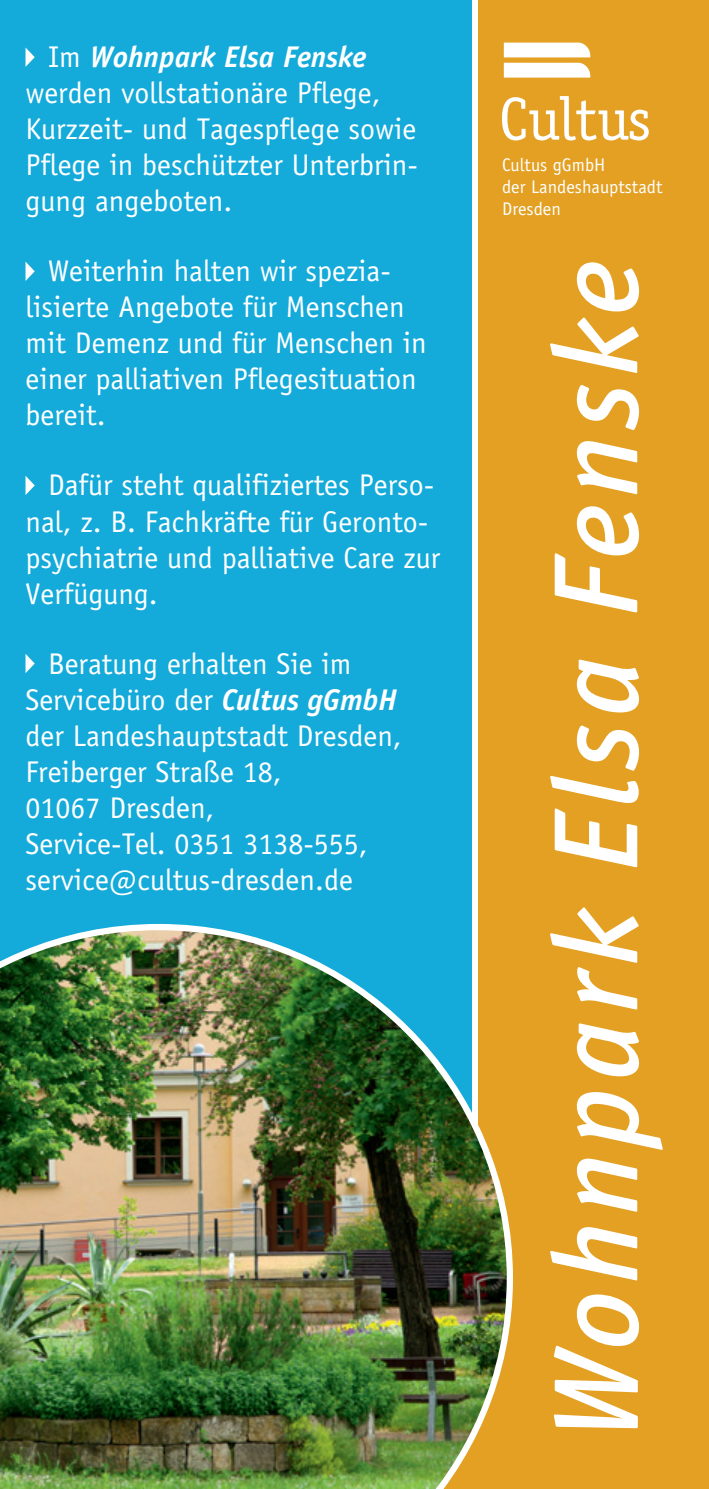
<style>
.page{position:relative;width:709px;height:1489px;background:#fff}
.page>*{position:absolute;margin:0;border:0;box-sizing:border-box;transform-origin:0 0}
.Fließtext{font:italic 500 120.25px "Officina Sans ITC";letter-spacing:.06em;color:#fff}
.Fließtext-2{font:30px/36px "Officina Sans";color:#fff}
.t1{font:18.25px "Officina Sans";color:#fff}
.s1{font-weight:700;font-style:italic}
</style>
<div class="page">
<div style="left:478px;top:0;width:231px;height:1488px;background:#e3a023"></div>
<div style="left:0;top:0;width:471px;height:1205px;background:#14aada"></div>
<svg style="left:26px;top:48px;width:9px;height:19px"></svg>
<svg style="left:26px;top:262px;width:9px;height:19px"></svg>
<svg style="left:26px;top:476px;width:9px;height:19px"></svg>
<svg style="left:26px;top:654px;width:9px;height:19px"></svg>
<img style="left:0;top:923px;width:513px;height:565px">
<svg style="left:502px;top:96px;width:146px;height:44px"></svg>
<svg style="left:504px;top:42px;width:86px;height:36px;background:#f9ecd4"></svg>
<p class="Fließtext-2" style="left:26px;top:39px;width:394px;text-indent:22px">Im <span class="s1">Wohnpark Elsa Fenske </span>werden vollstationäre Pflege,<br>Kurzzeit- und Tagespflege sowie<br>Pflege in beschützter Unterbrin&shy;gung angeboten.</p>
<p class="Fließtext-2" style="left:26px;top:253px;width:403px;text-indent:22px">Weiterhin halten wir spezia&shy;lisierte Angebote für Menschen mit Demenz und für Menschen in einer palliativen Pflegesituation bereit.</p>
<p class="Fließtext-2" style="left:26px;top:467px;width:416px;text-indent:22px">Dafür steht qualifiziertes Perso&shy;nal, z. B. Fachkräfte für Geronto&shy;psychiatrie und palliative Care zur<br>Verfügung.</p>
<p class="Fließtext-2" style="left:48px;top:645px;width:305px">Beratung erhalten Sie im</p>
<p class="Fließtext-2" style="left:26px;top:681px;width:373px">Servicebüro der <span class="s1">Cultus gGmbH</span></p>
<p class="Fließtext-2" style="left:26px;top:717px;width:378px">der Landeshauptstadt Dresden,</p>
<p class="Fließtext-2" style="left:26px;top:753px;width:258px">Freiberger Straße 18,</p>
<p class="Fließtext-2" style="left:26px;top:789px;width:190px">01067 Dresden,</p>
<p class="Fließtext-2" style="left:26px;top:825px;width:344px">Service-Tel. 0351 3138-555,</p>
<p class="Fließtext-2" style="left:26px;top:861px;width:329px">service@cultus-dresden.de</p>
<p class="t1" style="left:502px;top:154px;width:105px">Cultus gGmbH</p>
<p class="t1" style="left:502px;top:176px;width:162px">der Landeshauptstadt</p>
<p class="t1" style="left:502px;top:198px;width:60px">Dresden</p>
<p class="Fließtext" style="left:525px;top:1438px;width:1179px;rotate:-90deg">Wohnpark Elsa Fenske</p>
</div>
